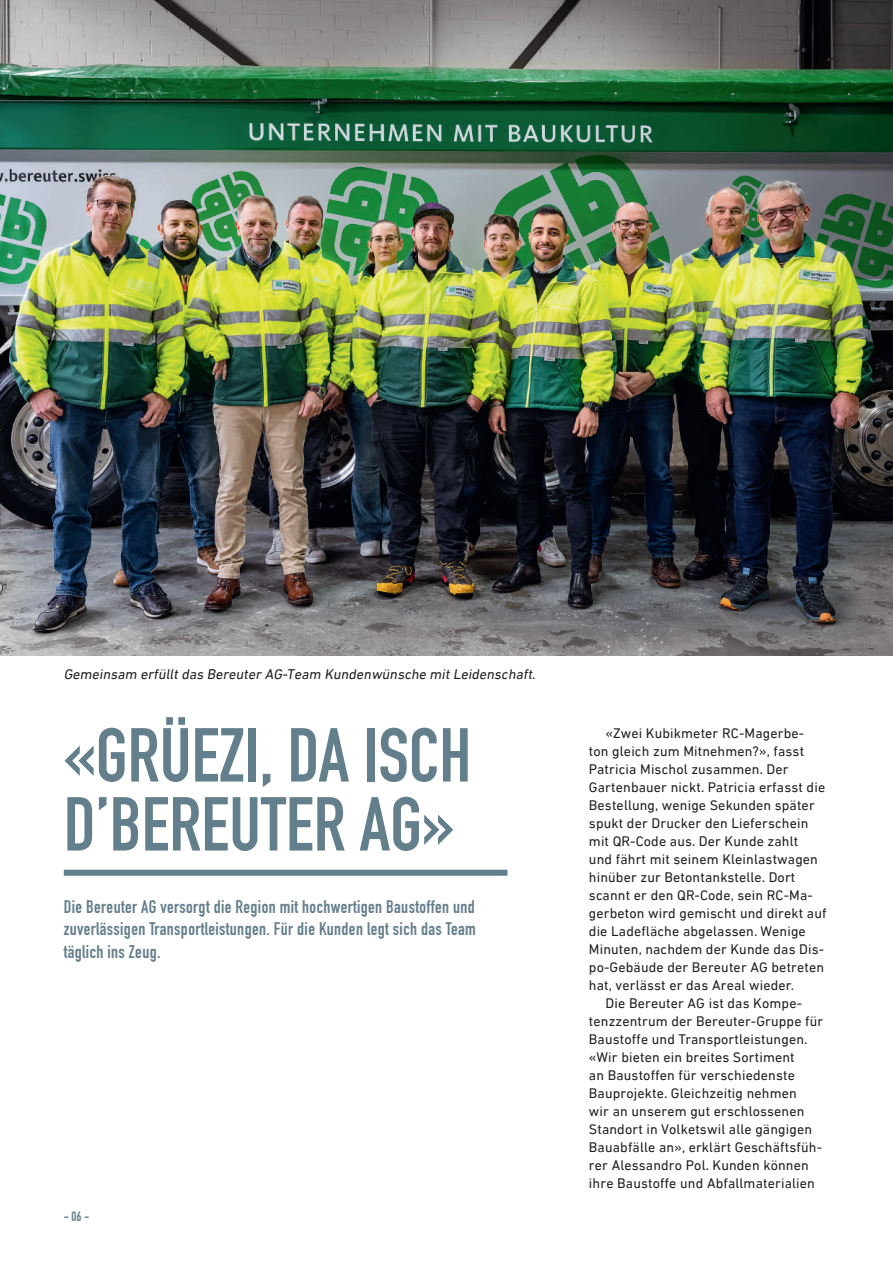
<style>
.page{position:relative;width:893px;height:1263px;background:#fff}
.page>*{position:absolute;margin:0;border:0;box-sizing:border-box;transform-origin:0 0}
.t1{font:700 75px/69px "DIN Condensed";color:#647f8c}
.t2{font:700 18px/22.5px "DIN Condensed";letter-spacing:.02em;color:#647f8c;text-align:justify}
.t3{font:italic 14.25px "DIN Next LT Pro";color:#231f20}
.t4{font:14.1px "DIN Next LT Pro";letter-spacing:.01em;color:#231f20}
.t5{font:700 13.5px "DIN Condensed";color:#647f8c}
</style>
<div class="page">
<img style="left:0;top:0;width:893px;height:656px">
<div style="left:64px;top:870px;width:443px;height:6px;background:#647f8c"></div>
<p class="t3" style="left:64px;top:666px;width:476px">Gemeinsam erfüllt das Bereuter AG-Team Kundenwünsche mit Leidenschaft.</p>
<h1 class="t1" style="left:64px;top:720px;width:409px">«GRÜEZI, DA ISCH<br>D’BEREUTER AG»</h1>
<p class="t2" style="left:64px;top:895px;width:414px">Die Bereuter AG versorgt die Region mit hochwertigen Baustoffen und zuverlässigen Transportleistungen. Für die Kunden legt sich das Team täglich ins Zeug.</p>
<p class="t5" style="left:64px;top:1207px;width:27px">- 06 -</p>
<p class="t4" style="left:606px;top:725px;width:200px">«Zwei Kubikmeter RC-Magerbe-</p>
<p class="t4" style="left:589px;top:743px;width:217px">ton gleich zum Mitnehmen?», fasst</p>
<p class="t4" style="left:589px;top:761px;width:201px">Patricia Mischol zusammen. Der</p>
<p class="t4" style="left:589px;top:779px;width:238px">Gartenbauer nickt. Patricia erfasst die</p>
<p class="t4" style="left:589px;top:797px;width:227px">Bestellung, wenige Sekunden später</p>
<p class="t4" style="left:589px;top:815px;width:221px">spukt der Drucker den Lieferschein</p>
<p class="t4" style="left:589px;top:833px;width:211px">mit QR-Code aus. Der Kunde zahlt</p>
<p class="t4" style="left:589px;top:851px;width:231px">und fährt mit seinem Kleinlastwagen</p>
<p class="t4" style="left:589px;top:869px;width:208px">hinüber zur Betontankstelle. Dort</p>
<p class="t4" style="left:589px;top:887px;width:225px">scannt er den QR-Code, sein RC-Ma-</p>
<p class="t4" style="left:589px;top:905px;width:239px">gerbeton wird gemischt und direkt auf</p>
<p class="t4" style="left:589px;top:923px;width:218px">die Ladefläche abgelassen. Wenige</p>
<p class="t4" style="left:589px;top:941px;width:237px">Minuten, nachdem der Kunde das Dis-</p>
<p class="t4" style="left:589px;top:959px;width:237px">po-Gebäude der Bereuter AG betreten</p>
<p class="t4" style="left:589px;top:977px;width:207px">hat, verlässt er das Areal wieder.</p>
<p class="t4" style="left:606px;top:995px;width:198px">Die Bereuter AG ist das Kompe-</p>
<p class="t4" style="left:589px;top:1013px;width:236px">tenzzentrum der Bereuter-Gruppe für</p>
<p class="t4" style="left:589px;top:1031px;width:220px">Baustoffe und Transportleistungen.</p>
<p class="t4" style="left:589px;top:1049px;width:207px">«Wir bieten ein breites Sortiment</p>
<p class="t4" style="left:589px;top:1067px;width:207px">an Baustoffen für verschiedenste</p>
<p class="t4" style="left:589px;top:1085px;width:209px">Bauprojekte. Gleichzeitig nehmen</p>
<p class="t4" style="left:589px;top:1103px;width:217px">wir an unserem gut erschlossenen</p>
<p class="t4" style="left:589px;top:1121px;width:225px">Standort in Volketswil alle gängigen</p>
<p class="t4" style="left:589px;top:1139px;width:235px">Bauabfälle an», erklärt Geschäftsfüh-</p>
<p class="t4" style="left:589px;top:1157px;width:221px">rer Alessandro Pol. Kunden können</p>
<p class="t4" style="left:589px;top:1175px;width:227px">ihre Baustoffe und Abfallmaterialien</p>
</div>
